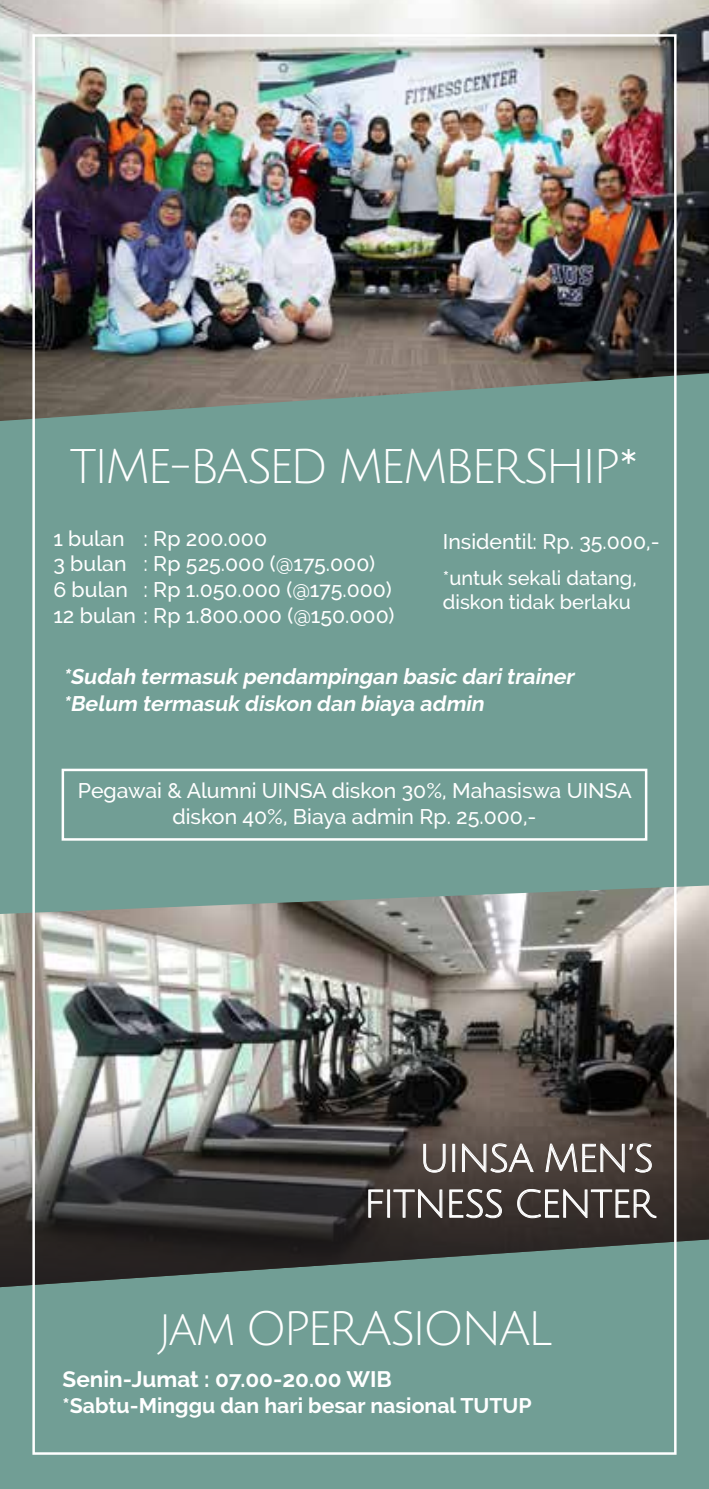
<style>
.page{position:relative;width:709px;height:1489px;background:#fff}
.page>*{position:absolute;margin:0;border:0;box-sizing:border-box;transform-origin:0 0}
.t1{font:47.5px "Julius Sans One";letter-spacing:-.07em;color:#fff}
.t2{font:47.25px "Julius Sans One";letter-spacing:-.075em;color:#fff}
.t3{font:38px/45.8px "Julius Sans One";letter-spacing:-.05em;color:#fff;text-align:right}
.t4{font:700 22.5px "Raleway";color:#fff}
.t5{font:italic 700 21.5px "Raleway";color:#fff}
.t6{font:500 21.25px/25.5px "Raleway";color:#fff;text-align:center}
.t7{font:700 21.25px "Raleway";color:#fff}
.t8{font:italic 700 21.25px "Raleway";color:#fff}
.t9{font:500 20px/24px "Raleway";color:#fff}
</style>
<div class="page">
<div style="left:0;top:0;width:709px;height:1488px;background:#719e95"></div>
<img style="left:0;top:885px;width:709px;height:187px">
<svg style="left:0;top:1072px;width:709px;height:214px;background:#525451"></svg>
<img style="left:0;top:0;width:709px;height:421px">
<div style="left:62px;top:768px;width:585px;height:72px;border:2px solid #fff"></div>
<svg style="left:423px;top:1143px;width:23px;height:29px"></svg>
<div style="left:452px;top:1143px;width:3px;height:28px;border:1px solid #fff"></div>
<svg style="left:461px;top:1142px;width:73px;height:31px;background:#746b66"></svg>
<svg style="left:545px;top:1142px;width:107px;height:31px;background:#6e6560"></svg>
<svg style="left:368px;top:1188px;width:16px;height:30px"></svg>
<div style="left:387px;top:1189px;width:3px;height:28px;border:1px solid #fff"></div>
<svg style="left:393px;top:1188px;width:50px;height:30px"></svg>
<svg style="left:449px;top:1188px;width:53px;height:30px;background:#665f5c"></svg>
<svg style="left:516px;top:1188px;width:141px;height:30px;background:#5e5754"></svg>
<h1 class="t1" style="left:70px;top:442px;width:571px">TIME-BASED MEMBERSHIP*</h1>
<p class="t6" style="left:53px;top:525px;width:342px;text-align:left">1 bulan : Rp 200.000<br>3 bulan : Rp 525.000 (@175.000)<br>6 bulan : Rp 1.050.000 (@175.000)<br>12 bulan : Rp 1.800.000 (@150.000)</p>
<p class="t6" style="left:443px;top:528px;width:218px">Insidentil: Rp. 35.000,-</p>
<p class="t9" style="left:443px;top:566px;width:195px">*untuk sekali datang, diskon tidak berlaku</p>
<p class="t5" style="left:63px;top:664px;width:517px">*Sudah termasuk pendampingan basic daritrainer</p>
<p class="t8" style="left:63px;top:691px;width:426px">*Belum termasuk diskon dan biaya admin</p>
<p class="t6" style="left:78px;top:777px;width:555px">Pegawai &amp; Alumni UINSA diskon 30%, Mahasiswa UINSA diskon 40%, Biaya admin Rp. 25.000,-</p>
<h3 class="t3" style="left:364px;top:1136px;width:292px">UINSA MEN’S<br>FITNESS CENTER</h3>
<h2 class="t2" style="left:159px;top:1303px;width:395px">jam OPERASIONAL</h2>
<p class="t4" style="left:63px;top:1366px;width:331px">Senin-Jumat : 07.00-20.00 WIB</p>
<p class="t7" style="left:63px;top:1393px;width:470px">*Sabtu-Minggu dan hari besar nasional TUTUP</p>
</div>
